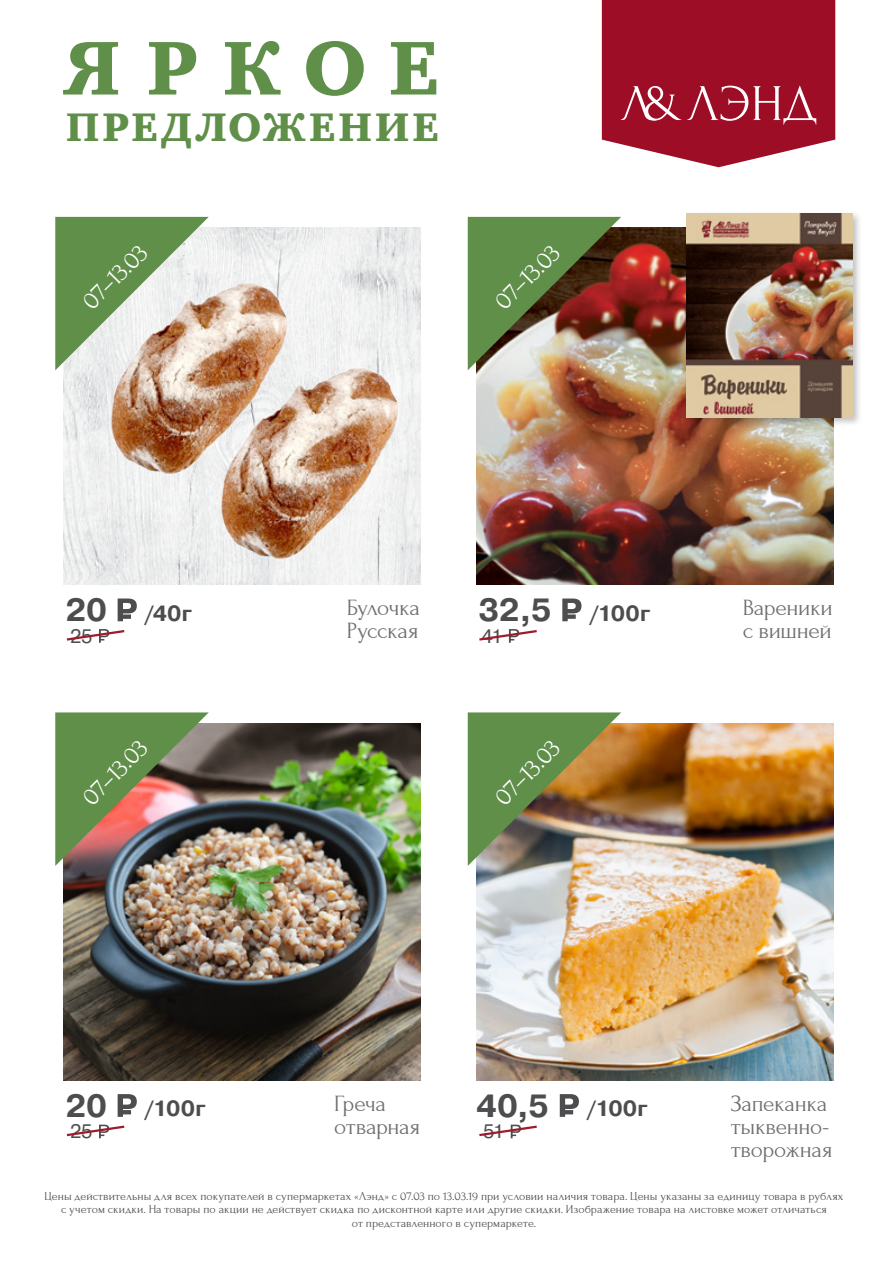
<style>
.page{position:relative;width:893px;height:1263px;background:#fff}
.page>*{position:absolute;margin:0;border:0;box-sizing:border-box;transform-origin:0 0}
.t1{font:78.15px "Charter Black C";letter-spacing:.305em;color:#5f8f49}
.t2{font:40.95px "Charter Black C";letter-spacing:.075em;color:#5f8f49}
.t3{font:25.5px "Forum";color:#fff}
.t4{font:23.25px/23px "Forum";letter-spacing:-.015em;color:#6d6e71}
.t5{font:700 22.05px "Pragmatica";letter-spacing:.01em;color:#4d4d4f}
.t6{font:19.5px "Pragmatica";letter-spacing:-.05em;color:#4d4d4f}
.t7{font:12px/13.5px "Forum";letter-spacing:.005em;color:#4d4d4f;text-align:center}
.s1{font-size:32.1px}
</style>
<div class="page">
<svg style="left:602px;top:0;width:233px;height:167px;background:#a9293f"></svg>
<img style="left:476px;top:227px;width:357px;height:358px">
<img style="left:64px;top:723px;width:357px;height:357px">
<div style="left:684px;top:211px;width:177px;height:216px;background:#000;opacity:.25"></div>
<img style="left:687px;top:213px;width:165px;height:204px">
<img style="left:476px;top:723px;width:357px;height:357px">
<img style="left:64px;top:227px;width:357px;height:358px">
<img style="left:201px;top:349px;width:212px;height:225px">
<img style="left:91px;top:264px;width:211px;height:225px">
<svg style="left:118px;top:598px;width:19px;height:23px"></svg>
<svg style="left:66px;top:629px;width:59px;height:14px"></svg>
<svg style="left:55px;top:217px;width:154px;height:153px"></svg>
<svg style="left:562px;top:598px;width:19px;height:23px"></svg>
<svg style="left:479px;top:629px;width:58px;height:14px"></svg>
<img style="left:468px;top:217px;width:153px;height:153px">
<svg style="left:118px;top:1094px;width:19px;height:23px"></svg>
<svg style="left:66px;top:1124px;width:59px;height:14px"></svg>
<img style="left:55px;top:712px;width:154px;height:154px">
<svg style="left:560px;top:1094px;width:19px;height:23px"></svg>
<svg style="left:479px;top:1124px;width:58px;height:14px"></svg>
<img style="left:468px;top:712px;width:153px;height:154px">
<h1 class="t1" style="left:63px;top:24px;width:377px">ЯРКОЕ</h1>
<h2 class="t2" style="left:66px;top:104px;width:374px">ПРЕДЛОЖЕНИЕ</h2>
<h3 class="t3" style="left:77px;top:296px;width:83px;rotate:-45deg">07–13.03</h3>
<h3 class="t3" style="left:489px;top:296px;width:83px;rotate:-45deg">07–13.03</h3>
<h3 class="t5" style="left:65px;top:599px;width:128px"><span class="s1">20</span> /40г</h3>
<h3 class="t6" style="left:70px;top:624px;width:24px">25</h3>
<h3 class="t3" style="left:77px;top:791px;width:83px;rotate:-45deg">07–13.03</h3>
<h3 class="t5" style="left:65px;top:1094px;width:142px"><span class="s1">20</span> /100г</h3>
<h3 class="t6" style="left:70px;top:1119px;width:24px">25</h3>
<h3 class="t4" style="left:347px;top:596px;width:75px">Булочка<br>Русская</h3>
<h3 class="t5" style="left:478px;top:599px;width:173px"><span class="s1">32,5</span> /100г</h3>
<h3 class="t6" style="left:481px;top:624px;width:22px">41</h3>
<h3 class="t3" style="left:489px;top:791px;width:83px;rotate:-45deg">07–13.03</h3>
<h3 class="t4" style="left:743px;top:596px;width:92px">Вареники с вишней</h3>
<h3 class="t4" style="left:334px;top:1092px;width:88px">Греча отварная</h3>
<h3 class="t5" style="left:476px;top:1094px;width:173px"><span class="s1">40,5</span> /100г</h3>
<h3 class="t6" style="left:483px;top:1119px;width:23px">51</h3>
<h3 class="t4" style="left:731px;top:1092px;width:103px">Запеканка тыквенно&shy;творожная</h3>
<p class="t7" style="left:45px;top:1189px;width:800px">Цены действительны для всех покупателей в супермаркетах «Лэнд» с 07.03 по 13.03.19 при условии наличия товара. Цены указаны за единицу товара в рублях с учетом скидки. На товары по акции не действует скидка по дисконтной карте или другие скидки. Изображение товара на листовке может отличаться<br>от представленного в супермаркете.</p>
</div>
